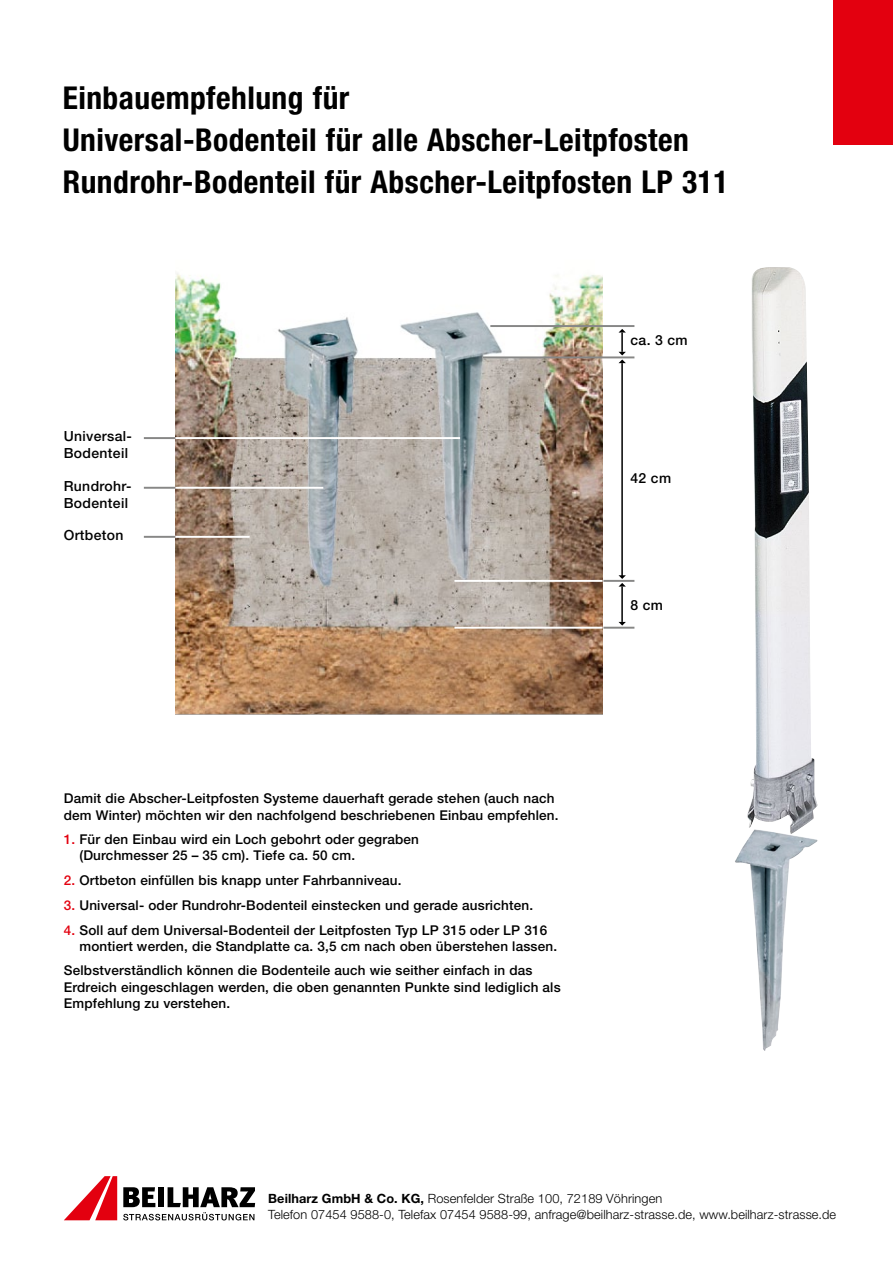
<style>
.page{position:relative;width:893px;height:1263px;background:#fff}
.page>*{position:absolute;margin:0;border:0;box-sizing:border-box;transform-origin:0 0}
.t1{font:700 condensed 31.5px/42px "Helvetica Neue";letter-spacing:.015em;color:#000}
.t2{font:500 13.95px/16.8px "Helvetica Neue";letter-spacing:.025em;color:#000}
.t3{font:500 13.5px/16.2px "Helvetica Neue";letter-spacing:.015em;color:#000}
.t4{font:300 12.75px/16.5px "Helvetica Neue";letter-spacing:.005em;color:#000}
.s1{color:#e3000f}
.s2{font-weight:700}
</style>
<div class="page">
<div style="left:833px;top:0;width:60px;height:145px;background:#e3000f"></div>
<img style="left:175px;top:273px;width:428px;height:442px">
<hr style="left:483px;top:356px;width:151px;height:2px;background:#878786">
<hr style="left:490px;top:325px;width:144px;height:2px;background:#878786">
<hr style="left:603px;top:580px;width:31px;height:2px;background:#878786">
<hr style="left:603px;top:627px;width:31px;height:2px;background:#878786">
<hr style="left:454px;top:580px;width:149px;height:2px;background:#fff">
<hr style="left:454px;top:627px;width:149px;height:2px;background:#fff">
<hr style="left:621px;top:587px;width:2px;height:35px;background:#000">
<hr style="left:621px;top:363px;width:2px;height:213px;background:#000">
<hr style="left:175px;top:536px;width:75px;height:2px;background:#fff">
<hr style="left:175px;top:487px;width:148px;height:2px;background:#fff">
<hr style="left:175px;top:437px;width:285px;height:2px;background:#fff">
<hr style="left:144px;top:536px;width:31px;height:2px;background:#878786">
<hr style="left:144px;top:487px;width:31px;height:2px;background:#878786">
<hr style="left:144px;top:437px;width:31px;height:2px;background:#878786">
<svg style="left:618px;top:622px;width:8px;height:4px"></svg>
<svg style="left:618px;top:575px;width:8px;height:12px"></svg>
<svg style="left:618px;top:329px;width:8px;height:34px"></svg>
<svg style="left:123px;top:1187px;width:132px;height:33px"></svg>
<svg style="left:64px;top:1176px;width:53px;height:44px"></svg>
<img style="left:747px;top:267px;width:70px;height:562px">
<img style="left:735px;top:829px;width:82px;height:222px">
<h1 class="t1" style="left:63px;top:77px;width:667px">Einbauempfehlung für<br>Universal-Bodenteil für alle Abscher-Leitpfosten<br>Rundrohr-Bodenteil für Abscher-Leitpfosten LP 311</h1>
<p class="t2" style="left:64px;top:428px;width:70px">Universal-<br>Bodenteil</p>
<p class="t2" style="left:64px;top:477px;width:69px">Rundrohr-<br>Bodenteil</p>
<p class="t2" style="left:64px;top:526px;width:61px">Ortbeton</p>
<p class="t2" style="left:630px;top:332px;width:59px">ca. 3 cm</p>
<p class="t2" style="left:630px;top:469px;width:42px">42 cm</p>
<p class="t2" style="left:630px;top:596px;width:34px">8 cm</p>
<p class="t3" style="left:64px;top:790px;width:496px">Damit die Abscher-Leitpfosten Systeme dauerhaft gerade stehen (auch nach dem Winter) möchten wir den nachfolgend beschriebenen Einbau empfehlen.</p>
<p class="t3" style="left:79px;top:831px;width:341px;text-indent:-16px"><span class="s1">1.</span> Für den Einbau wird ein Loch gebohrt oder gegraben (Durchmesser 25 – 35 cm). Tiefe ca. 50 cm.</p>
<p class="t3" style="left:64px;top:872px;width:339px"><span class="s1">2.</span> Ortbeton einfüllen bis knapp unter Fahrbanniveau.</p>
<p class="t3" style="left:64px;top:897px;width:471px"><span class="s1">3.</span> Universal- oder Rundrohr-Bodenteil einstecken und gerade ausrichten.</p>
<p class="t3" style="left:79px;top:921px;width:479px;text-indent:-16px"><span class="s1">4.</span> Soll auf dem Universal-Bodenteil der Leitpfosten Typ LP 315 oder LP 316 montiert werden, die Standplatte ca. 3,5 cm nach oben überstehen lassen.</p>
<p class="t3" style="left:64px;top:962px;width:498px">Selbstverständlich können die Bodenteile auch wie seither einfach in das<br>Erdreich eingeschlagen werden, die oben genannten Punkte sind lediglich als<br>Empfehlung zu verstehen.</p>
<p class="t4" style="left:268px;top:1190px;width:569px"><span class="s2">Beilharz GmbH &amp; Co. KG,</span> Rosenfelder Straße 100, 72189 Vöhringen<br>Telefon 07454 9588-0, Telefax 07454 9588-99, anfrage@beilharz-strasse.de, www.beilharz-strasse.de</p>
</div>
